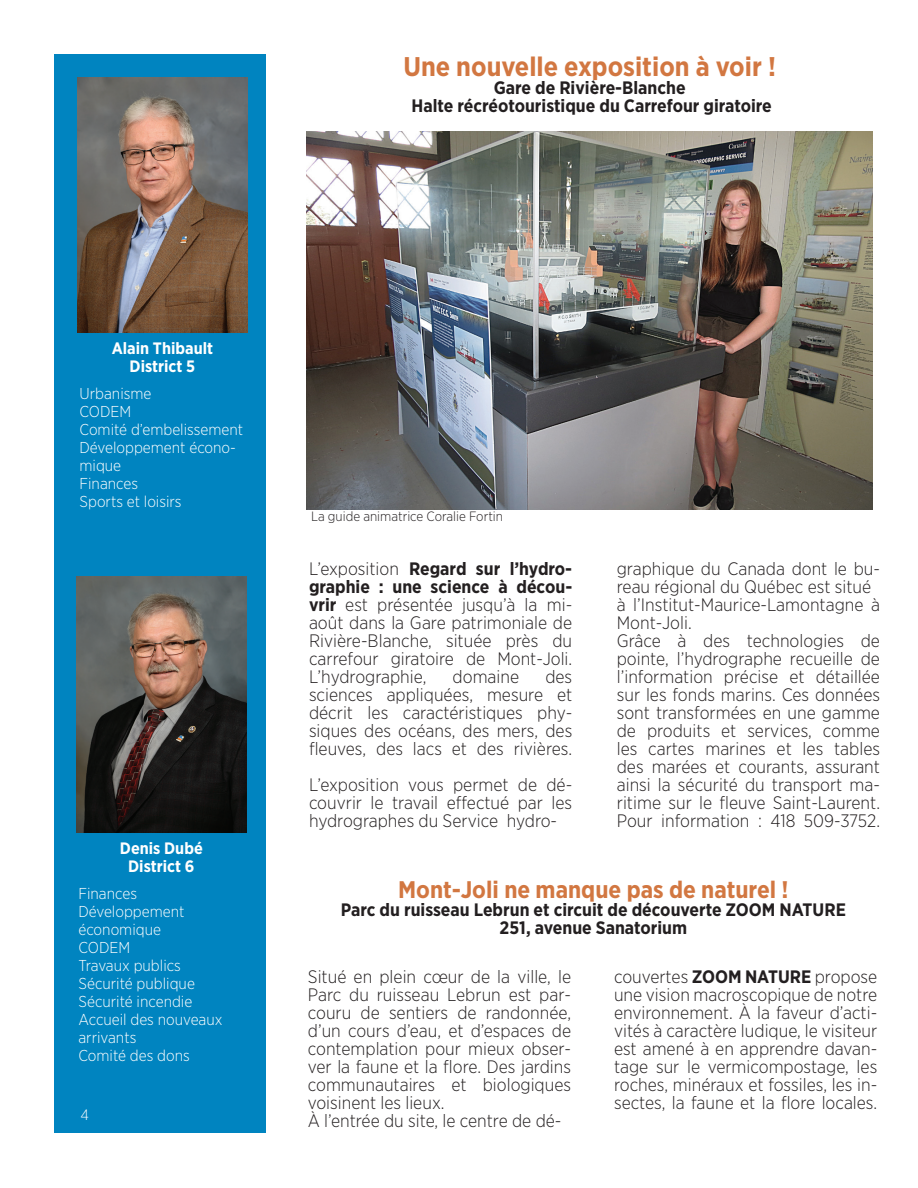
<style>
.page{position:relative;width:918px;height:1188px;background:#fff}
.page>*{position:absolute;margin:0;border:0;box-sizing:border-box;transform-origin:0 0}
.t1{font:700 27px "Gotham Narrow";color:#d27741}
.t2{font:700 24px "Gotham Narrow";color:#d27741}
.t3{font:300 18px/18px "Gotham Narrow";color:#231f20;text-align:justify}
.t4{font:700 18px/18px "Gotham Narrow";color:#231f20;text-align:center}
.t5{font:700 16.5px/18px "Gotham Narrow";color:#fff;text-align:center}
.t6{font:300 15.75px/18px "Gotham Narrow";color:#fff}
.t7{font:300 15px "Gotham Narrow";color:#fff}
.t8{font:300 13.5px "Gotham Narrow";color:#231f20}
.s1{font-weight:700}
</style>
<div class="page">
<div style="left:55px;top:55px;width:211px;height:1078px;background:#0084c0"></div>
<img style="left:77px;top:77px;width:170px;height:256px">
<img style="left:76px;top:577px;width:170px;height:255px">
<img style="left:307px;top:132px;width:566px;height:378px">
<h1 class="t1" style="left:403px;top:50px;width:374px">Une nouvelle exposition à voir !</h1>
<p class="t4" style="left:412px;top:79px;width:362px">Gare de Rivière-Blanche<br>Halte récréotouristique du Carrefour giratoire</p>
<p class="t5" style="left:112px;top:339px;width:103px">Alain Thibault<br>District 5</p>
<p class="t6" style="left:80px;top:384px;width:165px">Urbanisme<br>CODEM<br>Comité d’embelissement<br>Développement écono&shy;mique<br>Finances<br>Sports et loisirs</p>
<p class="t5" style="left:120px;top:839px;width:84px">Denis Dubé<br>District 6</p>
<p class="t6" style="left:78px;top:884px;width:146px">Finances<br>Développement économique<br>CODEM<br>Travaux publics<br>Sécurité publique<br>Sécurité incendie<br>Accueil des nouveaux arrivants<br>Comité des dons</p>
<p class="t7" style="left:81px;top:1106px;width:10px">4</p>
<p class="t8" style="left:311px;top:508px;width:194px">La guide animatrice Coralie Fortin</p>
<p class="t3" style="left:309px;top:559px;width:265px">L’exposition <span class="s1">Regard sur l’hydro&shy;graphie : une science à décou&shy;vrir</span> est présentée jusqu’à la mi&shy;août dans la Gare patrimoniale de Rivière-Blanche, située près du carrefour giratoire de Mont-Joli.<br>L’hydrographie,</p>
<p class="t3" style="left:309px;top:667px;width:265px;text-indent:236px">des sciences appliquées, mesure et décrit les caractéristiques phy&shy;siques des océans, des mers, des fleuves, des lacs et des rivières.</p>
<p class="t3" style="left:309px;top:775px;width:265px">L’exposition vous permet de dé&shy;couvrir le travail effectué par les hydrographes du Service hydro-</p>
<p class="t3" style="left:453px;top:667px;width:68px">domaine</p>
<p class="t3" style="left:617px;top:559px;width:265px;text-align:left">graphique du Canada dont le bu&shy;reau régional du Québec est situé à l’Institut-Maurice-Lamontagne à<br>Mont-Joli.<br>Grâce à des technologies de pointe, l’hydrographe recueille de l’information précise et détaillée sur les fonds marins. Ces données sont transformées en une gamme de produits et services, comme les cartes marines et les tables des marées et courants, assurant ainsi la sécurité du transport ma&shy;ritime sur le fleuve Saint-Laurent.<br>Pour information : 418 509-3752.</p>
<h2 class="t2" style="left:398px;top:874px;width:392px">Mont-Joli ne manque pas de naturel !</h2>
<p class="t4" style="left:341px;top:900px;width:507px">Parc du ruisseau Lebrun et circuit de découverte ZOOM NATURE<br>251, avenue Sanatorium</p>
<p class="t3" style="left:308px;top:967px;width:265px;text-align:left">Situé en plein cœur de la ville, le<br>Parc du ruisseau Lebrun est par&shy;couru de sentiers de randonnée, d’un cours d’eau, et d’espaces de contemplation pour mieux obser&shy;ver la faune et la flore. Des jardins communautaires et biologiques voisinent les lieux.<br>À l’entrée du site, le centre de dé-</p>
<p class="t3" style="left:614px;top:967px;width:265px">couvertes <span class="s1">ZOOM NATURE</span> propose une vision macroscopique de notre environnement. À la faveur d’acti&shy;vités à caractère ludique, le visiteur est amené à en apprendre davan&shy;tage sur le vermicompostage, les roches, minéraux et fossiles, les in&shy;sectes, la faune et la flore locales.</p>
</div>
